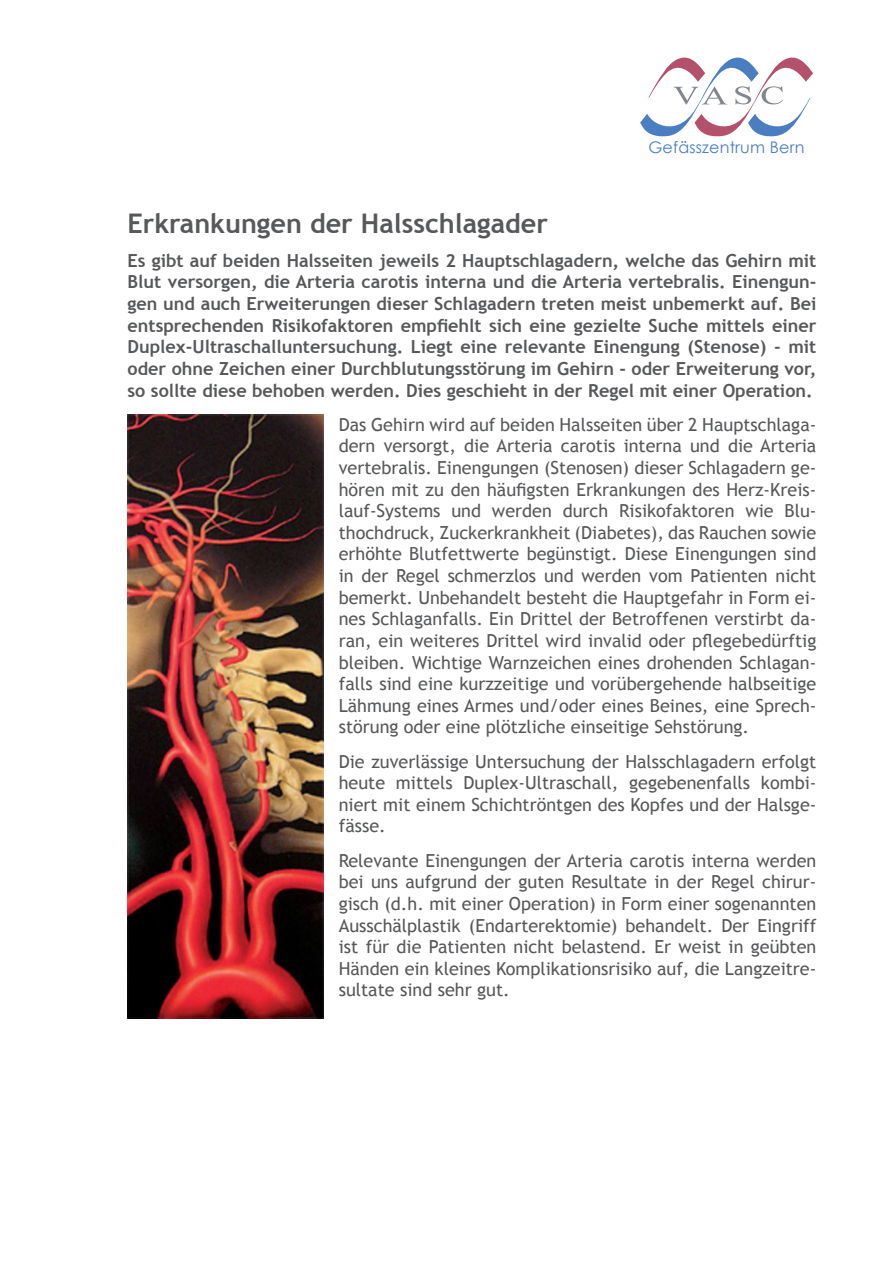
<style>
.page{position:relative;width:893px;height:1263px;background:#fff}
.page>*{position:absolute;margin:0;border:0;box-sizing:border-box;transform-origin:0 0}
.t1{font:700 27px "Trebuchet MS";color:#57585a}
.t2{font:18px/21.6px "Trebuchet MS";color:#57585a;text-align:justify}
.t3{font:700 18px/21.6px "Trebuchet MS";color:#57585a;text-align:justify}
.t4{font:16.05px "Century Gothic";letter-spacing:.01em;color:#4a7ec1}
</style>
<div class="page">
<svg style="left:640px;top:57px;width:173px;height:80px"></svg>
<img style="left:128px;top:415px;width:195px;height:603px">
<p class="t4" style="left:648px;top:136px;width:158px">Gefässzentrum Bern</p>
<h1 class="t1" style="left:128px;top:206px;width:422px">Erkrankungen der Halsschlagader</h1>
<p class="t3" style="left:128px;top:250px;width:690px">Es gibt auf beiden Halsseiten jeweils 2 Hauptschlagadern, welche das Gehirn mit Blut versorgen, die Arteria carotis interna und die Arteria vertebralis. Einengun&shy;gen und auch Erweiterungen dieser Schlagadern treten meist unbemerkt auf. Bei entsprechenden Risikofaktoren empfiehlt sich eine gezielte Suche mittels einer Duplex-Ultraschalluntersuchung. Liegt eine relevante Einengung (Stenose) - mit oder ohne Zeichen einer Durchblutungsstörung im Gehirn - oder Erweiterung vor, so sollte diese behoben werden. Dies geschieht in der Regel mit einer Operation.</p>
<p class="t2" style="left:339px;top:414px;width:479px">Das Gehirn wird auf beiden Halsseiten über 2 Hauptschlaga&shy;dern versorgt, die Arteria carotis interna und die Arteria vertebralis. Einengungen (Stenosen) dieser Schlagadern ge&shy;hören mit zu den häufigsten Erkrankungen des Herz-Kreis&shy;lauf-Systems und werden durch Risikofaktoren wie Blu&shy;thochdruck, Zuckerkrankheit (Diabetes), das Rauchen sowie erhöhte Blutfettwerte begünstigt. Diese Einengungen sind in der Regel schmerzlos und werden vom Patienten nicht bemerkt. Unbehandelt besteht die Hauptgefahr in Form ei&shy;nes Schlaganfalls. Ein Drittel der Betroffenen verstirbt da&shy;ran, ein weiteres Drittel wird invalid oder pflegebedürftig bleiben. Wichtige Warnzeichen eines drohenden Schlagan&shy;falls sind eine kurzzeitige und vorübergehende halbseitige Lähmung eines Armes und/oder eines Beines, eine Sprech&shy;störung oder eine plötzliche einseitige Sehstörung.</p>
<p class="t2" style="left:339px;top:751px;width:479px">Die zuverlässige Untersuchung der Halsschlagadern erfolgt heute mittels Duplex-Ultraschall, gegebenenfalls kombi&shy;niert mit einem Schichtröntgen des Kopfes und der Halsge&shy;fässe.</p>
<p class="t2" style="left:339px;top:850px;width:479px">Relevante Einengungen der Arteria carotis interna werden bei uns aufgrund der guten Resultate in der Regel chirur&shy;gisch (d.h. mit einer Operation) in Form einer sogenannten Ausschälplastik (Endarterektomie) behandelt. Der Eingriff ist für die Patienten nicht belastend. Er weist in geübten Händen ein kleines Komplikationsrisiko auf, die Langzeitre&shy;sultate sind sehr gut.</p>
</div>
